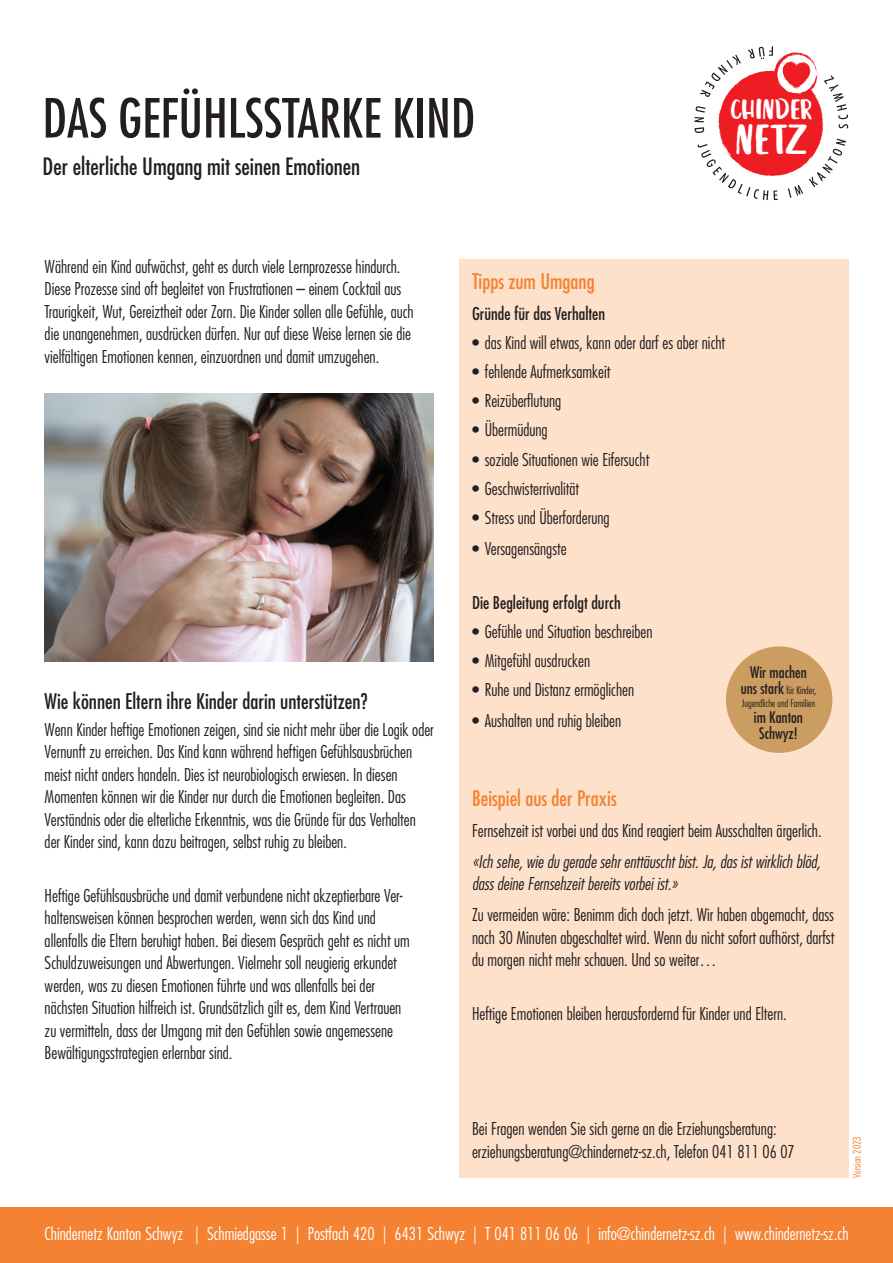
<style>
.page{position:relative;width:893px;height:1263px;background:#fff}
.page>*{position:absolute;margin:0;border:0;box-sizing:border-box;transform-origin:0 0}
.t1{font:condensed 52.5px "Futura";color:#231f20}
.t2{font:41.25px "Leira Lite";color:#fff}
.t3{font:27.45px "Leira Lite";letter-spacing:.02em;color:#fff}
.t4{font:condensed 23.25px "Futura";color:#231f20}
.t5{font:condensed 21px "Futura";color:#231f20}
.t6{font:condensed 21px "Futura";color:#f48232}
.t7{font:300 condensed 17.25px/22.5px "Futura";color:#231f20}
.t8{font:300 condensed 17.25px "Futura";color:#fff}
.t9{font:italic 300 condensed 17.25px/22.5px "Futura";color:#231f20}
.t10{font:condensed 17.25px "Futura";color:#231f20}
.t11{font:condensed 15.6px/16px "Futura";color:#231f20;text-align:center}
.t12{font:300 condensed 10.5px "Futura";color:#f48232}
.t13{font:300 condensed 10.2px/13px "Futura";color:#231f20}
.s1{font-weight:400;font-size:15.6px}
</style>
<div class="page">
<div style="left:459px;top:259px;width:389px;height:918px;background:#fee1cb"></div>
<div style="left:0;top:1208px;width:893px;height:55px;background:#f48232"></div>
<svg style="left:694px;top:46px;width:154px;height:154px"></svg>
<div style="left:726px;top:646px;width:106px;height:107px;background:#cb9d60;border-radius:50%"></div>
<img style="left:45px;top:393px;width:389px;height:269px">
<h1 class="t1" style="left:43px;top:87px;width:434px">DAS GEFÜHLSSTARKE KIND</h1>
<h3 class="t4" style="left:43px;top:153px;width:319px">Der elterliche Umgang mit seinen Emotionen</h3>
<h3 class="t3" style="left:730px;top:97px;width:83px">CHINDER</h3>
<h2 class="t2" style="left:735px;top:121px;width:73px">NETZ</h2>
<p class="t7" style="left:45px;top:255px;width:371px">Während ein Kind aufwächst, geht es durch viele Lernprozesse hindurch.<br>Diese Prozesse sind oft begleitet von Frustrationen – einem Cocktail aus Traurigkeit, Wut, Gereiztheit oder Zorn. Die Kinder sollen alle Gefühle, auch die unangenehmen, ausdrücken dürfen. Nur auf diese Weise lernen sie die vielfältigen Emotionen kennen, einzuordnen und damit umzugehen.</p>
<p class="t5" style="left:45px;top:688px;width:325px">Wie können Eltern ihre Kinder darin unterstützen?</p>
<p class="t7" style="left:45px;top:718px;width:391px">Wenn Kinder heftige Emotionen zeigen, sind sie nicht mehr über die Logik oder Vernunft zu erreichen. Das Kind kann während heftigen Gefühlsausbrüchen meist nicht anders handeln. Dies ist neurobiologisch erwiesen. In diesen Momenten können wir die Kinder nur durch die Emotionen begleiten. Das Verständnis oder die elterliche Erkenntnis, was die Gründe für das Verhalten der Kinder sind, kann dazu beitragen, selbst ruhig zu bleiben.</p>
<p class="t7" style="left:45px;top:884px;width:367px">Heftige Gefühlsausbrüche und damit verbundene nicht akzeptierbare Ver&shy;haltensweisen können besprochen werden, wenn sich das Kind und allenfalls die Eltern beruhigt haben. Bei diesem Gespräch geht es nicht um Schuldzuweisungen und Abwertungen. Vielmehr soll neugierig erkundet werden, was zu diesen Emotionen führte und was allenfalls bei der nächsten Situation hilfreich ist. Grundsätzlich gilt es, dem Kind Vertrauen zu vermitteln, dass der Umgang mit den Gefühlen sowie angemessene Bewältigungsstrategien erlernbar sind.</p>
<p class="t6" style="left:472px;top:268px;width:124px">Tipps zum Umgang</p>
<p class="t10" style="left:472px;top:303px;width:135px">Gründe für das Verhalten</p>
<p class="t7" style="left:472px;top:331px;width:255px">• das Kind will etwas, kann oder darf es aber nicht</p>
<p class="t7" style="left:472px;top:360px;width:140px">• fehlende Aufmerksamkeit</p>
<p class="t7" style="left:472px;top:390px;width:91px">• Reizüberflutung</p>
<p class="t7" style="left:472px;top:419px;width:77px">• Übermüdung</p>
<p class="t7" style="left:472px;top:448px;width:179px">• soziale Situationen wie Eifersucht</p>
<p class="t7" style="left:472px;top:477px;width:109px">• Geschwisterrivalität</p>
<p class="t7" style="left:472px;top:506px;width:139px">• Stress und Überforderung</p>
<p class="t7" style="left:472px;top:537px;width:96px">• Versagensängste</p>
<p class="t10" style="left:472px;top:592px;width:150px">Die Begleitung erfolgt durch</p>
<p class="t7" style="left:472px;top:620px;width:182px">• Gefühle und Situation beschreiben</p>
<p class="t7" style="left:472px;top:649px;width:120px">• Mitgefühl ausdrucken</p>
<p class="t7" style="left:472px;top:678px;width:164px">• Ruhe und Distanz ermöglichen</p>
<p class="t7" style="left:472px;top:709px;width:151px">• Aushalten und ruhig bleiben</p>
<p class="t11" style="left:750px;top:664px;width:58px">Wir machen</p>
<p class="t13" style="left:741px;top:683px;width:77px"><span class="s1">uns stark</span> für Kinder,<br>Jugendliche und Familien</p>
<p class="t11" style="left:754px;top:709px;width:51px">im Kanton<br>Schwyz!</p>
<p class="t6" style="left:472px;top:786px;width:146px">Beispiel aus der Praxis</p>
<p class="t7" style="left:472px;top:819px;width:351px">Fernsehzeit ist vorbei und das Kind reagiert beim Ausschalten ärgerlich.</p>
<p class="t9" style="left:472px;top:850px;width:350px">«Ich sehe, wie du gerade sehr enttäuscht bist. Ja, das ist wirklich blöd, dass deine Fernsehzeit bereits vorbei ist.»</p>
<p class="t7" style="left:472px;top:904px;width:364px;text-align:justify">Zu vermeiden wäre: Benimm dich doch jetzt. Wir haben abgemacht, dass nach 30 Minuten abgeschaltet wird. Wenn du nicht sofort aufhörst, darfst du morgen nicht mehr schauen. Und so weiter…</p>
<p class="t7" style="left:472px;top:1002px;width:316px">Heftige Emotionen bleiben herausfordernd für Kinder und Eltern.</p>
<p class="t7" style="left:472px;top:1118px;width:324px">Bei Fragen wenden Sie sich gerne an die Erziehungsberatung: erziehungsberatung@chindernetz-sz.ch, Telefon 041 811 06 07</p>
<p class="t12" style="left:851px;top:1177px;width:43px;rotate:-90deg">Version 2023</p>
<p class="t8" style="left:45px;top:1224px;width:805px">Chindernetz Kanton Schwyz | Schmiedgasse 1 | Postfach 420 | 6431 Schwyz | T 041 811 06 06 | info@chindernetz-sz.ch | www.chindernetz-sz.ch</p>
</div>
